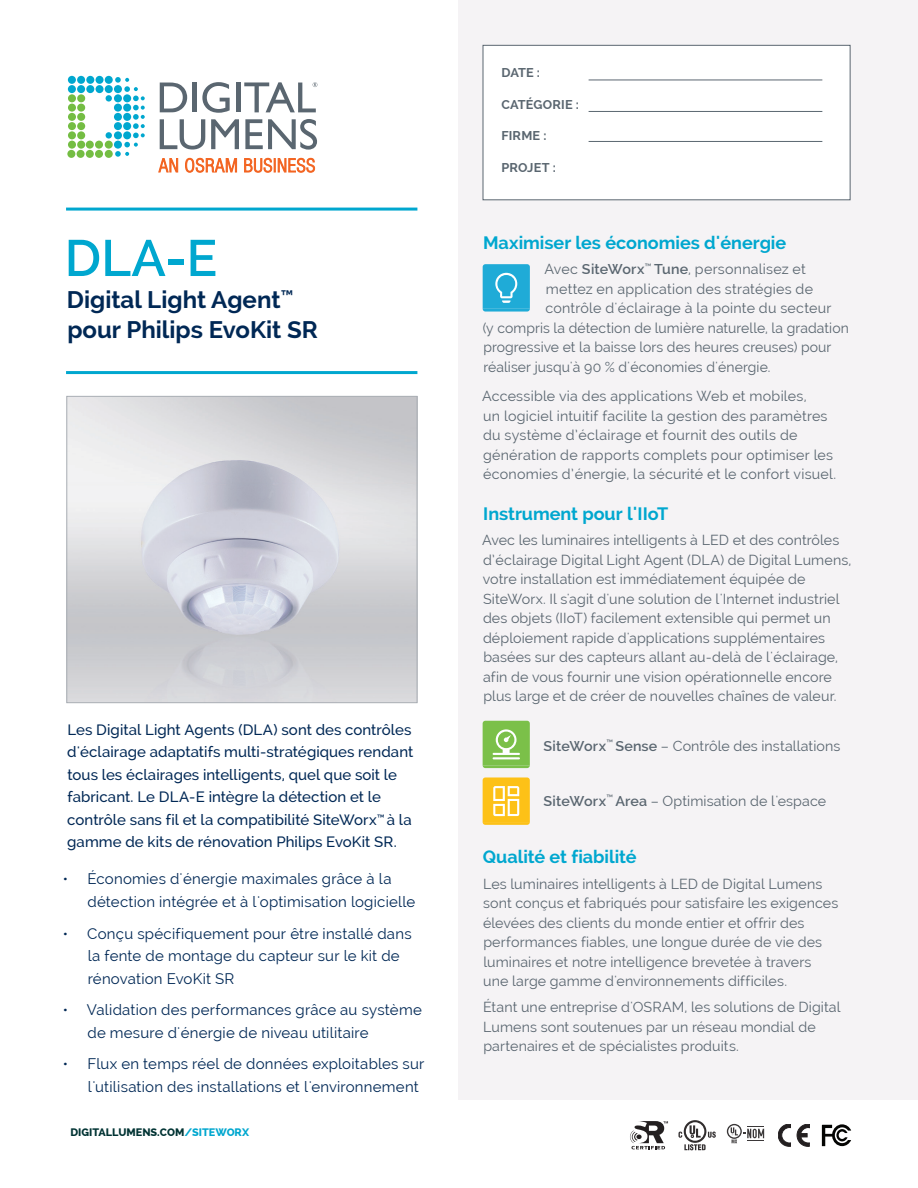
<style>
.page{position:relative;width:918px;height:1188px;background:#fff}
.page>*{position:absolute;margin:0;border:0;box-sizing:border-box;transform-origin:0 0}
.t1{font:600 51px "Raleway";color:#00a7cf}
.t2{font:700 24px "Raleway";color:#002855}
.Body_Callout_12_14{font:700 18px "Raleway";color:#00a7cf}
.Body_bullet_list_10{font:700 18px "Raleway";letter-spacing:-.005em;color:#00a7cf}
.t3{font:15px/22.5px "Raleway";letter-spacing:.015em;color:#002855}
.Body_intro_12_16_med{font:500 15px/22.5px "Raleway";letter-spacing:.005em;color:#002855}
.Body_bullet_list_10-2{font:14.25px/19.5px "Raleway";letter-spacing:.005em;color:#5a6670}
.marketing_copy{font:14.25px/19.5px "Raleway";letter-spacing:.015em;color:#5a6670}
.Body_10_15{font:700 12.75px "Raleway";letter-spacing:.01em;color:#5a6670}
.t4{font:800 10.8px "Raleway";color:#033}
.s1{color:#00a7cf}
.s2{font-weight:600}
</style>
<div class="page">
<hr style="left:66px;top:371px;width:351px;height:3px;background:#00a7cf">
<hr style="left:66px;top:208px;width:351px;height:3px;background:#00a7cf">
<img style="left:68px;top:484px;width:347px;height:217px">
<div style="left:66px;top:396px;width:351px;height:307px;border:1px solid #aaafb5"></div>
<svg style="left:160px;top:83px;width:27px;height:29px"></svg>
<hr style="left:193px;top:83px;width:4px;height:29px;background:#5a6670">
<svg style="left:202px;top:82px;width:28px;height:31px"></svg>
<hr style="left:236px;top:83px;width:4px;height:29px;background:#5a6670">
<svg style="left:244px;top:82px;width:73px;height:30px"></svg>
<div style="left:68px;top:94px;width:8px;height:8px;background:#74bd43;border-radius:50%"></div>
<div style="left:77px;top:94px;width:8px;height:8px;background:#74bd43;border-radius:50%"></div>
<div style="left:68px;top:104px;width:8px;height:8px;background:#74bd43;border-radius:50%"></div>
<div style="left:77px;top:104px;width:8px;height:8px;background:#74bd43;border-radius:50%"></div>
<div style="left:68px;top:113px;width:8px;height:8px;background:#74bd43;border-radius:50%"></div>
<div style="left:77px;top:113px;width:8px;height:8px;background:#74bd43;border-radius:50%"></div>
<div style="left:68px;top:122px;width:8px;height:8px;background:#74bd43;border-radius:50%"></div>
<div style="left:77px;top:122px;width:8px;height:8px;background:#74bd43;border-radius:50%"></div>
<div style="left:68px;top:131px;width:8px;height:8px;background:#74bd43;border-radius:50%"></div>
<div style="left:77px;top:131px;width:8px;height:8px;background:#74bd43;border-radius:50%"></div>
<div style="left:68px;top:141px;width:8px;height:8px;background:#74bd43;border-radius:50%"></div>
<div style="left:77px;top:141px;width:8px;height:8px;background:#74bd43;border-radius:50%"></div>
<div style="left:86px;top:141px;width:8px;height:8px;background:#74bd43;border-radius:50%"></div>
<div style="left:95px;top:141px;width:8px;height:8px;background:#74bd43;border-radius:50%"></div>
<div style="left:67px;top:150px;width:8px;height:8px;background:#74bd43;border-radius:50%"></div>
<div style="left:77px;top:150px;width:8px;height:8px;background:#74bd43;border-radius:50%"></div>
<div style="left:86px;top:150px;width:8px;height:8px;background:#74bd43;border-radius:50%"></div>
<div style="left:95px;top:150px;width:8px;height:8px;background:#74bd43;border-radius:50%"></div>
<div style="left:105px;top:141px;width:8px;height:8px;background:#74bd43;border-radius:50%"></div>
<div style="left:105px;top:150px;width:8px;height:8px;background:#74bd43;border-radius:50%"></div>
<div style="left:68px;top:76px;width:8px;height:8px;background:#00a7cf;border-radius:50%"></div>
<div style="left:77px;top:76px;width:8px;height:8px;background:#00a7cf;border-radius:50%"></div>
<div style="left:86px;top:76px;width:8px;height:8px;background:#00a7cf;border-radius:50%"></div>
<div style="left:96px;top:76px;width:8px;height:8px;background:#00a7cf;border-radius:50%"></div>
<div style="left:105px;top:76px;width:8px;height:8px;background:#00a7cf;border-radius:50%"></div>
<div style="left:68px;top:85px;width:8px;height:8px;background:#00a7cf;border-radius:50%"></div>
<div style="left:77px;top:85px;width:8px;height:8px;background:#00a7cf;border-radius:50%"></div>
<div style="left:86px;top:85px;width:8px;height:8px;background:#00a7cf;border-radius:50%"></div>
<div style="left:96px;top:85px;width:8px;height:8px;background:#00a7cf;border-radius:50%"></div>
<div style="left:105px;top:85px;width:8px;height:8px;background:#00a7cf;border-radius:50%"></div>
<div style="left:106px;top:95px;width:6px;height:7px;background:#00a7cf;border-radius:50%"></div>
<div style="left:106px;top:132px;width:6px;height:7px;background:#00a7cf;border-radius:50%"></div>
<svg style="left:115px;top:77px;width:30px;height:80px"></svg>
<svg style="left:158px;top:119px;width:159px;height:54px"></svg>
<div style="left:459px;top:0;width:459px;height:1099px;background:#f5f3f5"></div>
<svg style="left:483px;top:721px;width:47px;height:47px"></svg>
<svg style="left:483px;top:777px;width:47px;height:48px"></svg>
<svg style="left:483px;top:264px;width:47px;height:48px"></svg>
<div style="left:483px;top:45px;width:368px;height:155px;background:#fff;border:1px solid #5a6670"></div>
<hr style="left:589px;top:80px;width:233px;height:1px;background:#5a6670">
<hr style="left:589px;top:111px;width:233px;height:1px;background:#5a6670">
<hr style="left:589px;top:141px;width:233px;height:1px;background:#5a6670">
<svg style="left:679px;top:1120px;width:37px;height:30px"></svg>
<svg style="left:822px;top:1124px;width:29px;height:22px"></svg>
<svg style="left:727px;top:1124px;width:37px;height:19px"></svg>
<svg style="left:797px;top:1124px;width:13px;height:23px"></svg>
<svg style="left:778px;top:1124px;width:13px;height:23px"></svg>
<svg style="left:630px;top:1121px;width:38px;height:28px"></svg>
<p class="t1" style="left:65px;top:229px;width:154px">DLA-E</p>
<p class="t2" style="left:67px;top:286px;width:228px">Digital Light Agent<sup>™</sup></p>
<p class="t2" style="left:67px;top:316px;width:252px">pour Philips EvoKit SR</p>
<p class="Body_intro_12_16_med" style="left:67px;top:718px;width:348px">Les Digital Light Agents (DLA) sont des contrôles d'éclairage adaptatifs multi-stratégiques rendant tous les éclairages intelligents, quel que soit le fabricant. Le DLA-E intègre la détection et le contrôle sans fil et la compatibilité SiteWorx<sup>™</sup> à la gamme de kits de rénovation Philips EvoKit SR.</p>
<p class="t3" style="left:87px;top:868px;width:329px;text-indent:-25px">• Économies d'énergie maximales grâce à la détection intégrée et à l'optimisation logicielle</p>
<p class="t3" style="left:88px;top:922px;width:325px;text-indent:-25px">• Conçu spécifiquement pour être installé dans la fente de montage du capteur sur le kit de rénovation EvoKit SR</p>
<p class="t3" style="left:87px;top:999px;width:336px;text-indent:-25px">• Validation des performances grâce au système de mesure d'énergie de niveau utilitaire</p>
<p class="t3" style="left:88px;top:1053px;width:338px;text-indent:-25px">• Flux en temps réel de données exploitables sur l'utilisation des installations et l'environnement</p>
<p class="t4" style="left:70px;top:1126px;width:180px">DIGITALLUMENS.COM<span class="s1">/SITEWORX</span></p>
<p class="Body_10_15" style="left:501px;top:65px;width:40px">DATE :</p>
<p class="Body_10_15" style="left:501px;top:97px;width:79px">CATÉGORIE :</p>
<p class="Body_10_15" style="left:501px;top:128px;width:46px">FIRME :</p>
<p class="Body_10_15" style="left:501px;top:160px;width:56px">PROJET :</p>
<p class="Body_Callout_12_14" style="left:483px;top:233px;width:305px">Maximiser les économies d'énergie</p>
<p class="marketing_copy" style="left:544px;top:260px;width:263px">Avec <span class="s2">SiteWorx</span><sup>™</sup> <span class="s2">Tune</span>, personnalisez et</p>
<p class="marketing_copy" style="left:546px;top:279px;width:269px">mettez en application des stratégies de</p>
<p class="marketing_copy" style="left:545px;top:299px;width:288px">contrôle d'éclairage à la pointe du secteur</p>
<p class="marketing_copy" style="left:483px;top:318px;width:368px">(y compris la détection de lumière naturelle, la gradation</p>
<p class="marketing_copy" style="left:483px;top:338px;width:350px">progressive et la baisse lors des heures creuses) pour</p>
<p class="marketing_copy" style="left:483px;top:357px;width:289px">réaliser jusqu'à 90 % d'économies d'énergie.</p>
<p class="marketing_copy" style="left:482px;top:386px;width:356px">Accessible via des applications Web et mobiles,<br>un logiciel intuitif facilite la gestion des paramètres du système d’éclairage et fournit des outils de génération de rapports complets pour optimiser les économies d’énergie, la sécurité et le confort visuel.</p>
<p class="Body_Callout_12_14" style="left:483px;top:503px;width:187px">Instrument pour l'IIoT</p>
<p class="Body_bullet_list_10-2" style="left:482px;top:530px;width:371px">Avec les luminaires intelligents à LED et des contrôles d’éclairage Digital Light Agent (DLA) de Digital Lumens, votre installation est immédiatement équipée de SiteWorx. Il s'agit d'une solution de l'Internet industriel des objets (IIoT) facilement extensible qui permet un déploiement rapide d'applications supplémentaires basées sur des capteurs allant au-delà de l'éclairage, afin de vous fournir une vision opérationnelle encore plus large et de créer de nouvelles chaînes de valeur.</p>
<p class="Body_bullet_list_10-2" style="left:543px;top:736px;width:299px"><span class="s2">SiteWorx</span><sup>™</sup> <span class="s2">Sense</span> – Contrôle des installations</p>
<p class="Body_bullet_list_10-2" style="left:543px;top:791px;width:284px"><span class="s2">SiteWorx</span><sup>™</sup> <span class="s2">Area</span> – Optimisation de l'espace</p>
<p class="Body_bullet_list_10" style="left:483px;top:846px;width:155px">Qualité et fiabilité</p>
<p class="Body_bullet_list_10-2" style="left:483px;top:874px;width:357px">Les luminaires intelligents à LED de Digital Lumens sont conçus et fabriqués pour satisfaire les exigences élevées des clients du monde entier et offrir des performances fiables, une longue durée de vie des luminaires et notre intelligence brevetée à travers une large gamme d'environnements difficiles.</p>
<p class="Body_bullet_list_10-2" style="left:483px;top:998px;width:359px">Étant une entreprise d'OSRAM, les solutions de Digital<br>Lumens sont soutenues par un réseau mondial de partenaires et de spécialistes produits.</p>
</div>
